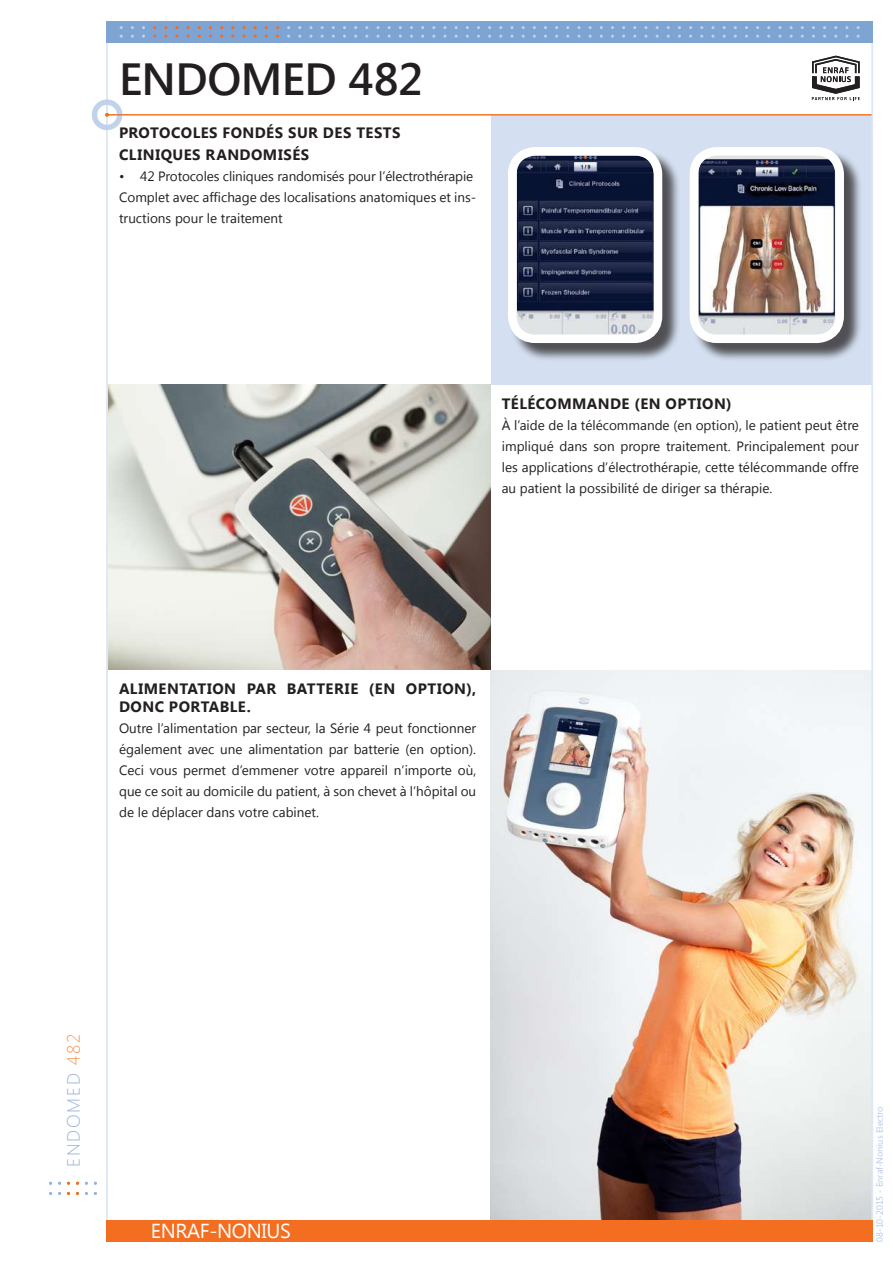
<style>
.page{position:relative;width:893px;height:1263px;background:#fff}
.page>*{position:absolute;margin:0;border:0;box-sizing:border-box;transform-origin:0 0}
.t1{font:600 45px "Segoe UI";letter-spacing:-.015em;color:#231f20}
.t2{font:20.25px "Segoe UI";letter-spacing:-.02em;color:#fff}
.t3{font:300 17.85px "Segoe UI";letter-spacing:.1em;color:#9ab4dd}
.t4{font:700 15px/21px "Segoe UI";letter-spacing:.03em;color:#231f20}
.t5{font:13.5px/21px "Segoe UI";color:#231f20;text-align:justify}
.t6{font:9px "Segoe UI";color:#b4c7e6}
.s1{color:#f7975a}
</style>
<div class="page">
<div style="left:491px;top:115px;width:381px;height:270px;background:#d4e0f1"></div>
<div style="left:510px;top:149px;width:171px;height:213px;background:#231f20;opacity:.75"></div>
<img style="left:518px;top:157px;width:134px;height:176px">
<div style="left:508px;top:147px;width:154px;height:196px;border:9px solid #fff;border-radius:23px"></div>
<div style="left:692px;top:149px;width:170px;height:213px;background:#231f20;opacity:.75"></div>
<img style="left:700px;top:159px;width:134px;height:174px">
<div style="left:690px;top:147px;width:154px;height:196px;border:9px solid #fff;border-radius:23px"></div>
<img style="left:108px;top:385px;width:382px;height:285px">
<img style="left:490px;top:670px;width:382px;height:550px">
<hr style="left:872px;top:43px;width:1px;height:1177px;background:#dfe7f4">
<hr style="left:106px;top:43px;width:2px;height:1177px;background:#dfe7f4">
<div style="left:106px;top:1220px;width:767px;height:22px;background:#f36e21"></div>
<svg style="left:106px;top:21px;width:767px;height:22px;fill:#7ea4d4"></svg>
<hr style="left:108px;top:114px;width:764px;height:1px;background:#f36e21">
<div style="left:92px;top:99px;width:30px;height:31px;border:5px solid #729cd1;border-radius:50%"></div>
<svg style="left:105px;top:113px;width:4px;height:4px"></svg>
<svg style="left:812px;top:56px;width:48px;height:44px"></svg>
<h1 class="t1" style="left:119px;top:48px;width:306px">ENDOMED 482</h1>
<p class="t4" style="left:119px;top:122px;width:283px">PROTOCOLES FONDÉS SUR DES TESTS<br>CLINIQUES RANDOMISÉS</p>
<p class="t5" style="left:119px;top:165px;width:359px;text-align:left">• 42 Protocoles cliniques randomisés pour l’électrothérapie<br>Complet avec affichage des localisations anatomiques et ins&shy;tructions pour le traitement</p>
<p class="t4" style="left:502px;top:392px;width:231px">TÉLÉCOMMANDE (EN OPTION)</p>
<p class="t5" style="left:502px;top:414px;width:359px">À l’aide de la télécommande (en option), le patient peut être impliqué dans son propre traitement. Principalement pour les applications d’électrothérapie, cette télécommande offre au patient la possibilité de diriger sa thérapie.</p>
<p class="t4" style="left:119px;top:678px;width:359px;line-height:18px">ALIMENTATION PAR BATTERIE (EN OPTION),<br>DONC PORTABLE.</p>
<p class="t5" style="left:119px;top:717px;width:359px">Outre l’alimentation par secteur, la Série 4 peut fonctionner également avec une alimentation par batterie (en option).<br>Ceci vous permet d’emmener votre appareil n’importe où, que ce soit au domicile du patient, à son chevet à l’hôpital ou de le déplacer dans votre cabinet.</p>
<h3 class="t3" style="left:61px;top:1167px;width:135px;rotate:-90deg">ENDOMED <span class="s1">482</span></h3>
<h2 class="t2" style="left:151px;top:1217px;width:141px">ENRAF-NONIUS</h2>
<p class="t6" style="left:873px;top:1242px;width:137px;rotate:-90deg">08-10-2015 - Enraf-Nonius Electro</p>
</div>
